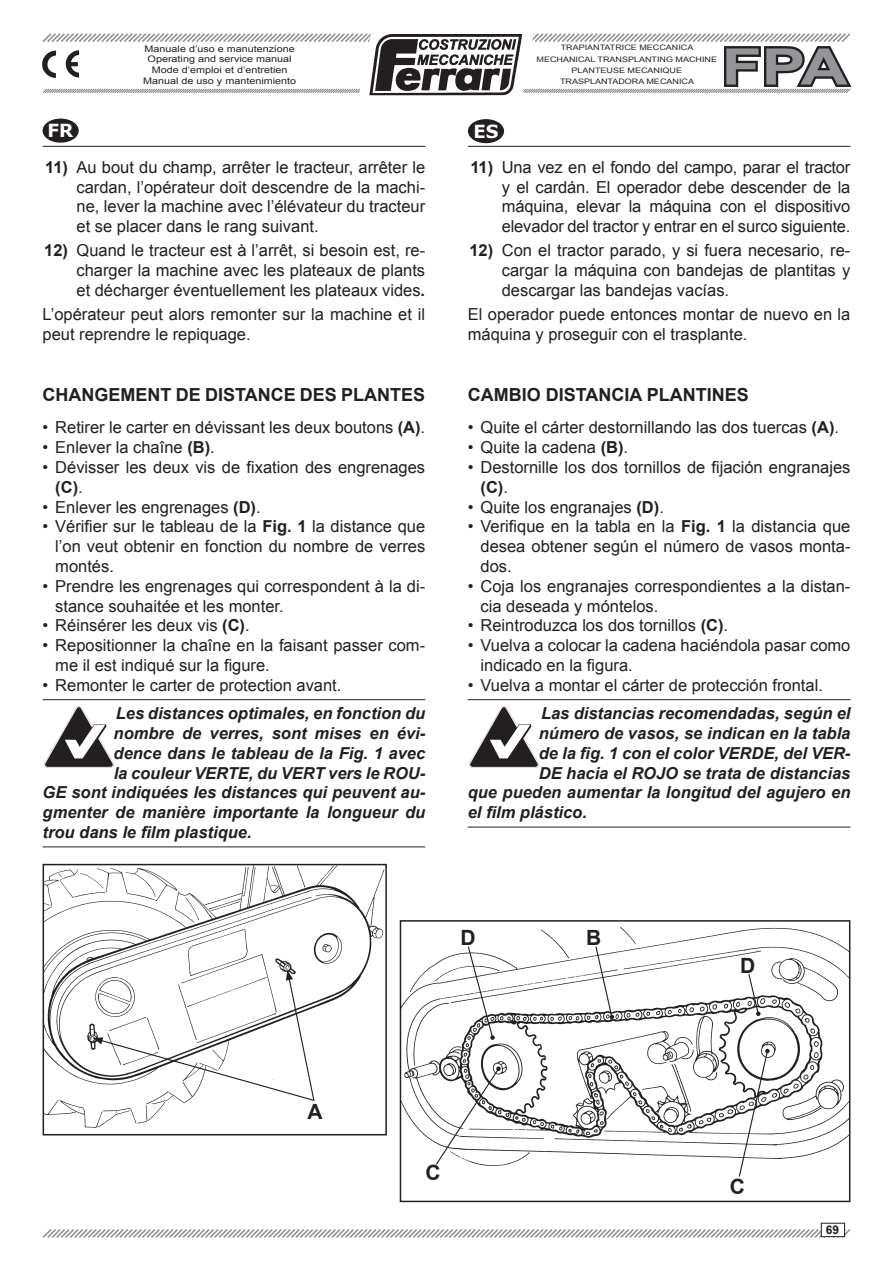
<style>
.page{position:relative;width:893px;height:1263px;background:#fff}
.page>*{position:absolute;margin:0;border:0;box-sizing:border-box;transform-origin:0 0}
.t1{font:700 50.4px "Arial";color:#939598;scale:1.3 1}
.t2{font:700 21px "Arial";color:#231f20}
.t3{font:700 18px "Arial";color:#231f20}
.t4{font:700 18px "Verdana";color:#fff}
.t5{font:16.5px/19.8px "Arial";color:#231f20}
.t6{font:italic 700 16.5px "Arial";color:#231f20}
.t7{font:700 12px "Arial";color:#231f20}
.t8{font:9px/10.8px "Arial";color:#231f20;text-align:center;scale:1.2 1}
.t9{font:7.5px/11.2px "Arial";color:#231f20;text-align:center;scale:1.2 1}
.s1{font-weight:700}
</style>
<div class="page">
<hr style="left:43px;top:146px;width:382px;height:1px;background:#231f20">
<div style="left:469px;top:120px;width:34px;height:22px;background:#231f20;border-radius:50%"></div>
<div style="left:468px;top:119px;width:36px;height:24px;border:2px solid #231f20;border-radius:50%"></div>
<hr style="left:468px;top:146px;width:382px;height:1px;background:#231f20">
<div style="left:43px;top:119px;width:35px;height:23px;background:#231f20;border-radius:50%"></div>
<div style="left:43px;top:119px;width:36px;height:24px;border:2px solid #231f20;border-radius:50%"></div>
<svg style="left:42px;top:1227px;width:809px;height:11px"></svg>
<div style="left:821px;top:1223px;width:23px;height:13px;background:#fff"></div>
<div style="left:821px;top:1223px;width:24px;height:14px;border:1px solid #231f20"></div>
<svg style="left:42px;top:33px;width:810px;height:63px"></svg>
<hr style="left:43px;top:699px;width:382px;height:1px;background:#231f20">
<hr style="left:43px;top:846px;width:382px;height:1px;background:#231f20">
<img style="left:45px;top:707px;width:69px;height:60px">
<hr style="left:468px;top:699px;width:382px;height:1px;background:#231f20">
<hr style="left:468px;top:827px;width:382px;height:1px;background:#231f20">
<img style="left:470px;top:707px;width:69px;height:60px">
<img style="left:403px;top:927px;width:444px;height:239px">
<div style="left:400px;top:920px;width:450px;height:282px;border:2px solid #231f20"></div>
<img style="left:46px;top:867px;width:338px;height:261px">
<div style="left:43px;top:864px;width:344px;height:271px;border:2px solid #231f20"></div>
<svg style="left:93px;top:970px;width:222px;height:132px"></svg>
<svg style="left:435px;top:1066px;width:66px;height:100px"></svg>
<svg style="left:738px;top:1049px;width:32px;height:128px"></svg>
<svg style="left:595px;top:945px;width:19px;height:74px"></svg>
<svg style="left:747px;top:973px;width:14px;height:43px"></svg>
<svg style="left:467px;top:945px;width:28px;height:95px"></svg>
<p class="t8" style="left:143px;top:43px;width:129px">Manuale d’uso e manutenzione<br>Operating and service manual<br>Mode d’emploi et d’entretien<br>Manual de uso y mantenimiento</p>
<p class="t4" style="left:48px;top:118px;width:27px">FR</p>
<p class="t4" style="left:473px;top:118px;width:27px">ES</p>
<p class="t9" style="left:537px;top:42px;width:152px">TRAPIANTATRICE MECCANICA<br>MECHANICAL TRANSPLANTING MACHINE<br>PLANTEUSE MECANIQUE<br>TRASPLANTADORA MECANICA</p>
<h1 class="t1" style="left:721px;top:33px;width:99px">FPA</h1>
<p class="t5" style="left:77px;top:157px;width:350px;text-align:justify;text-indent:-31px"><span class="s1">11)</span> Au bout du champ, arrêter le tracteur, arrêter le cardan, l’opérateur doit descendre de la machi&shy;ne, lever la machine avec l’élévateur du tracteur et se placer dans le rang suivant.</p>
<p class="t5" style="left:77px;top:241px;width:350px;text-align:justify;text-indent:-32px"><span class="s1">12)</span> Quand le tracteur est à l’arrêt, si besoin est, re&shy;charger la machine avec les plateaux de plants et décharger éventuellement les plateaux vides<span class="s1">.</span></p>
<p class="t5" style="left:43px;top:304px;width:384px">L’opérateur peut alors remonter sur la machine et il peut reprendre le repiquage.</p>
<p class="t3" style="left:43px;top:383px;width:384px">CHANGEMENT DE DISTANCE DES PLANTES</p>
<p class="t5" style="left:43px;top:418px;width:384px">• Retirer le carter en dévissant les deux boutons <span class="s1">(A)</span>.</p>
<p class="t5" style="left:43px;top:438px;width:174px">• Enlever la chaîne <span class="s1">(B)</span>.</p>
<p class="t5" style="left:55px;top:457px;width:371px;text-indent:-13px">• Dévisser les deux vis de fixation des engrenages <span class="s1">(C)</span>.</p>
<p class="t5" style="left:43px;top:497px;width:220px">• Enlever les engrenages <span class="s1">(D)</span>.</p>
<p class="t5" style="left:55px;top:517px;width:371px;text-align:justify;text-indent:-13px">• Vérifier sur le tableau de la <span class="s1">Fig. 1</span> la distance que l’on veut obtenir en fonction du nombre de verres montés.</p>
<p class="t5" style="left:55px;top:576px;width:371px;text-indent:-13px">• Prendre les engrenages qui correspondent à la di&shy;stance souhaitée et les monter.</p>
<p class="t5" style="left:43px;top:616px;width:209px">• Réinsérer les deux vis <span class="s1">(C)</span>.</p>
<p class="t5" style="left:55px;top:636px;width:371px;text-indent:-13px">• Repositionner la chaîne en la faisant passer com&shy;me il est indiqué sur la figure.</p>
<p class="t5" style="left:43px;top:675px;width:300px">• Remonter le carter de protection avant.</p>
<p class="t6" style="left:116px;top:702px;width:311px">Les distances optimales, en fonction du</p>
<p class="t6" style="left:114px;top:722px;width:313px">nombre de verres, sont mises en évi-</p>
<p class="t6" style="left:114px;top:742px;width:313px">dence dans le tableau de la Fig. 1 avec</p>
<p class="t6" style="left:114px;top:762px;width:313px">la couleur VERTE, du VERT vers le ROU-</p>
<p class="t6" style="left:43px;top:782px;width:384px">GE sont indiquées les distances qui peuvent au-</p>
<p class="t6" style="left:43px;top:801px;width:384px">gmenter de manière importante la longueur du</p>
<p class="t6" style="left:43px;top:821px;width:211px">trou dans le film plastique.</p>
<p class="t5" style="left:502px;top:157px;width:350px;text-align:justify;text-indent:-31px"><span class="s1">11)</span> Una vez en el fondo del campo, parar el tractor y el cardán. El operador debe descender de la máquina, elevar la máquina con el dispositivo elevador del tractor y entrar en el surco siguiente.</p>
<p class="t5" style="left:502px;top:241px;width:350px;text-align:justify;text-indent:-32px"><span class="s1">12)</span> Con el tractor parado, y si fuera necesario, re&shy;cargar la máquina con bandejas de plantitas y descargar las bandejas vacías.</p>
<p class="t5" style="left:468px;top:304px;width:384px">El operador puede entonces montar de nuevo en la máquina y proseguir con el trasplante.</p>
<p class="t3" style="left:468px;top:383px;width:282px">CAMBIO DISTANCIA PLANTINES</p>
<p class="t5" style="left:468px;top:418px;width:373px">• Quite el cárter destornillando las dos tuercas <span class="s1">(A)</span>.</p>
<p class="t5" style="left:468px;top:438px;width:162px">• Quite la cadena <span class="s1">(B)</span>.</p>
<p class="t5" style="left:480px;top:457px;width:371px;text-indent:-13px">• Destornille los dos tornillos de fijación engranajes <span class="s1">(C)</span>.</p>
<p class="t5" style="left:468px;top:497px;width:198px">• Quite los engranajes <span class="s1">(D)</span>.</p>
<p class="t5" style="left:480px;top:517px;width:371px;text-align:justify;text-indent:-13px">• Verifique en la tabla en la <span class="s1">Fig. 1</span> la distancia que desea obtener según el número de vasos monta&shy;dos.</p>
<p class="t5" style="left:480px;top:576px;width:371px;text-indent:-13px">• Coja los engranajes correspondientes a la distan&shy;cia deseada y móntelos.</p>
<p class="t5" style="left:468px;top:616px;width:262px">• Reintroduzca los dos tornillos <span class="s1">(C)</span>.</p>
<p class="t5" style="left:480px;top:636px;width:371px;text-indent:-13px">• Vuelva a colocar la cadena haciéndola pasar como indicado en la figura.</p>
<p class="t5" style="left:468px;top:675px;width:357px">• Vuelva a montar el cárter de protección frontal.</p>
<p class="t6" style="left:541px;top:702px;width:311px">Las distancias recomendadas, según el</p>
<p class="t6" style="left:539px;top:722px;width:313px">número de vasos, se indican en la tabla</p>
<p class="t6" style="left:539px;top:742px;width:313px">de la fig. 1 con el color VERDE, del VER-</p>
<p class="t6" style="left:539px;top:762px;width:313px">DE hacia el ROJO se trata de distancias</p>
<p class="t6" style="left:468px;top:782px;width:384px">que pueden aumentar la longitud del agujero en</p>
<p class="t6" style="left:468px;top:801px;width:121px">el film plástico.</p>
<p class="t2" style="left:461px;top:923px;width:17px">D</p>
<p class="t2" style="left:586px;top:923px;width:17px">B</p>
<p class="t2" style="left:740px;top:951px;width:17px">D</p>
<p class="t2" style="left:307px;top:1098px;width:17px">A</p>
<p class="t2" style="left:426px;top:1159px;width:17px">C</p>
<p class="t2" style="left:730px;top:1172px;width:17px">C</p>
<p class="t7" style="left:826px;top:1222px;width:15px">69</p>
</div>
